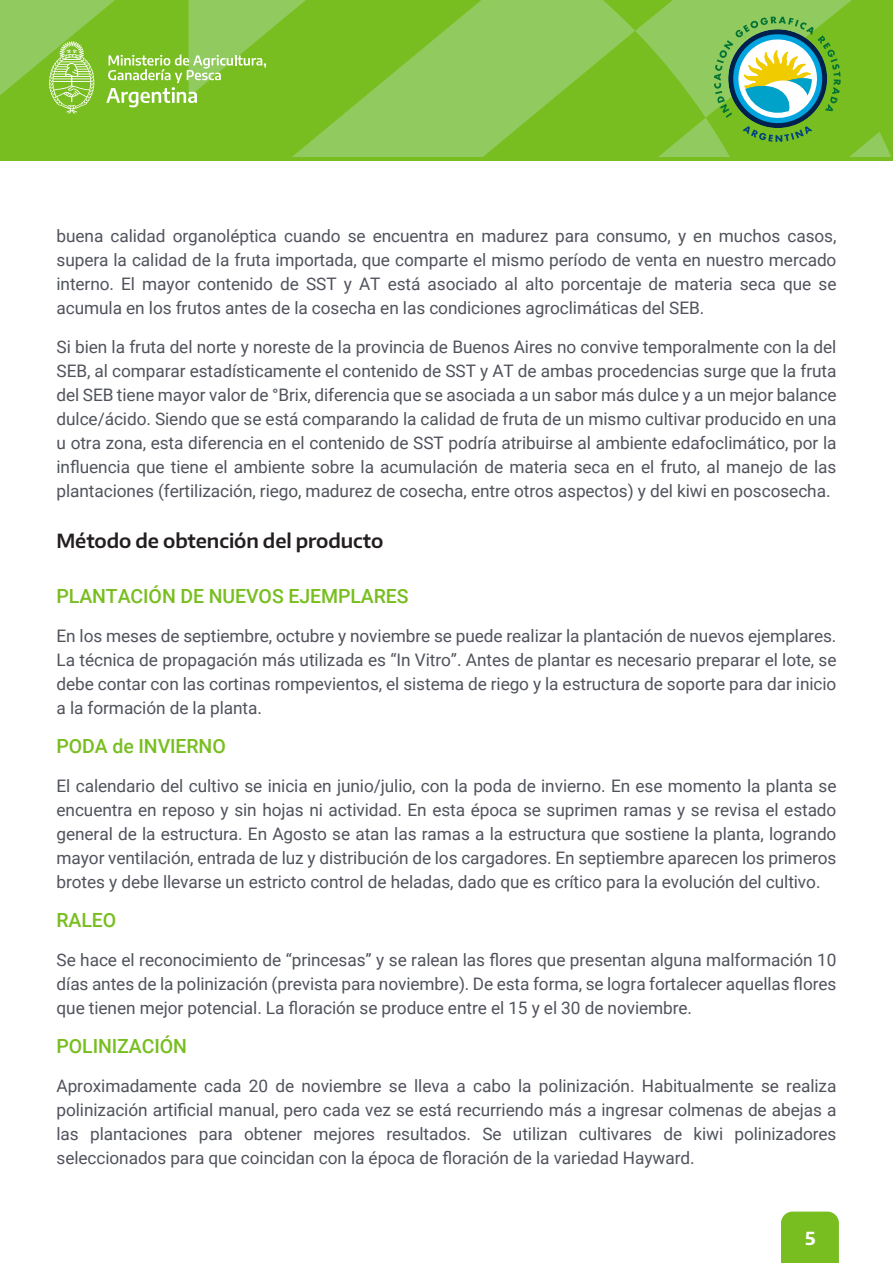
<style>
.page{position:relative;width:893px;height:1263px;background:#fff}
.page>*{position:absolute;margin:0;border:0;box-sizing:border-box;transform-origin:0 0}
.t1{font:500 19.5px "Roboto";letter-spacing:-.005em;color:#78be20}
.t2{font:600 19.5px "Encode Sans";letter-spacing:-.005em;color:#231f20}
.t3{font:700 18px "Encode Sans";color:#fff}
.t4{font:17.25px/24px "Roboto";letter-spacing:-.005em;color:#50535c;text-align:justify}
</style>
<div class="page">
<div style="left:781px;top:1211px;width:58px;height:52px;background:#78be20"></div>
<div style="left:0;top:0;width:893px;height:160px;background:#78be20"></div>
<svg style="left:0;top:0;width:106px;height:114px;fill:#91ca5e"></svg>
<svg style="left:49px;top:41px;width:45px;height:72px"></svg>
<svg style="left:106px;top:0;width:785px;height:156px"></svg>
<p class="t4" style="left:57px;top:225px;width:781px">buena calidad organoléptica cuando se encuentra en madurez para consumo, y en muchos casos, supera la calidad de la fruta importada, que comparte el mismo período de venta en nuestro mercado interno. El mayor contenido de SST y AT está asociado al alto porcentaje de materia seca que se acumula en los frutos antes de la cosecha en las condiciones agroclimáticas del SEB.</p>
<p class="t4" style="left:57px;top:336px;width:781px">Si bien la fruta del norte y noreste de la provincia de Buenos Aires no convive temporalmente con la del SEB, al comparar estadísticamente el contenido de SST y AT de ambas procedencias surge que la fruta del SEB tiene mayor valor de °Brix, diferencia que se asociada a un sabor más dulce y a un mejor balance dulce/ácido. Siendo que se está comparando la calidad de fruta de un mismo cultivar producido en una u otra zona, esta diferencia en el contenido de SST podría atribuirse al ambiente edafoclimático, por la influencia que tiene el ambiente sobre la acumulación de materia seca en el fruto, al manejo de las plantaciones (fertilización, riego, madurez de cosecha, entre otros aspectos) y del kiwi en poscosecha.</p>
<p class="t2" style="left:57px;top:528px;width:328px">Método de obtención del producto</p>
<p class="t1" style="left:57px;top:589px;width:353px">PLANTACIÓN DE NUEVOS EJEMPLARES</p>
<p class="t4" style="left:57px;top:626px;width:781px">En los meses de septiembre, octubre y noviembre se puede realizar la plantación de nuevos ejemplares.<br>La técnica de propagación más utilizada es “In Vitro”. Antes de plantar es necesario preparar el lote, se debe contar con las cortinas rompevientos, el sistema de riego y la estructura de soporte para dar inicio a la formación de la planta.</p>
<p class="t1" style="left:57px;top:739px;width:171px">PODA de INVIERNO</p>
<p class="t4" style="left:57px;top:776px;width:781px">El calendario del cultivo se inicia en junio/julio, con la poda de invierno. En ese momento la planta se encuentra en reposo y sin hojas ni actividad. En esta época se suprimen ramas y se revisa el estado general de la estructura. En Agosto se atan las ramas a la estructura que sostiene la planta, logrando mayor ventilación, entrada de luz y distribución de los cargadores. En septiembre aparecen los primeros brotes y debe llevarse un estricto control de heladas, dado que es crítico para la evolución del cultivo.</p>
<p class="t1" style="left:57px;top:913px;width:61px">RALEO</p>
<p class="t4" style="left:57px;top:950px;width:781px">Se hace el reconocimiento de “princesas” y se ralean las flores que presentan alguna malformación 10 días antes de la polinización (prevista para noviembre). De esta forma, se logra fortalecer aquellas flores que tienen mejor potencial. La floración se produce entre el 15 y el 30 de noviembre.</p>
<p class="t1" style="left:57px;top:1039px;width:132px">POLINIZACIÓN</p>
<p class="t4" style="left:57px;top:1076px;width:781px">Aproximadamente cada 20 de noviembre se lleva a cabo la polinización. Habitualmente se realiza polinización artificial manual, pero cada vez se está recurriendo más a ingresar colmenas de abejas a las plantaciones para obtener mejores resultados. Se utilizan cultivares de kiwi polinizadores seleccionados para que coincidan con la época de floración de la variedad Hayward.</p>
<p class="t3" style="left:805px;top:1227px;width:12px">5</p>
</div>
